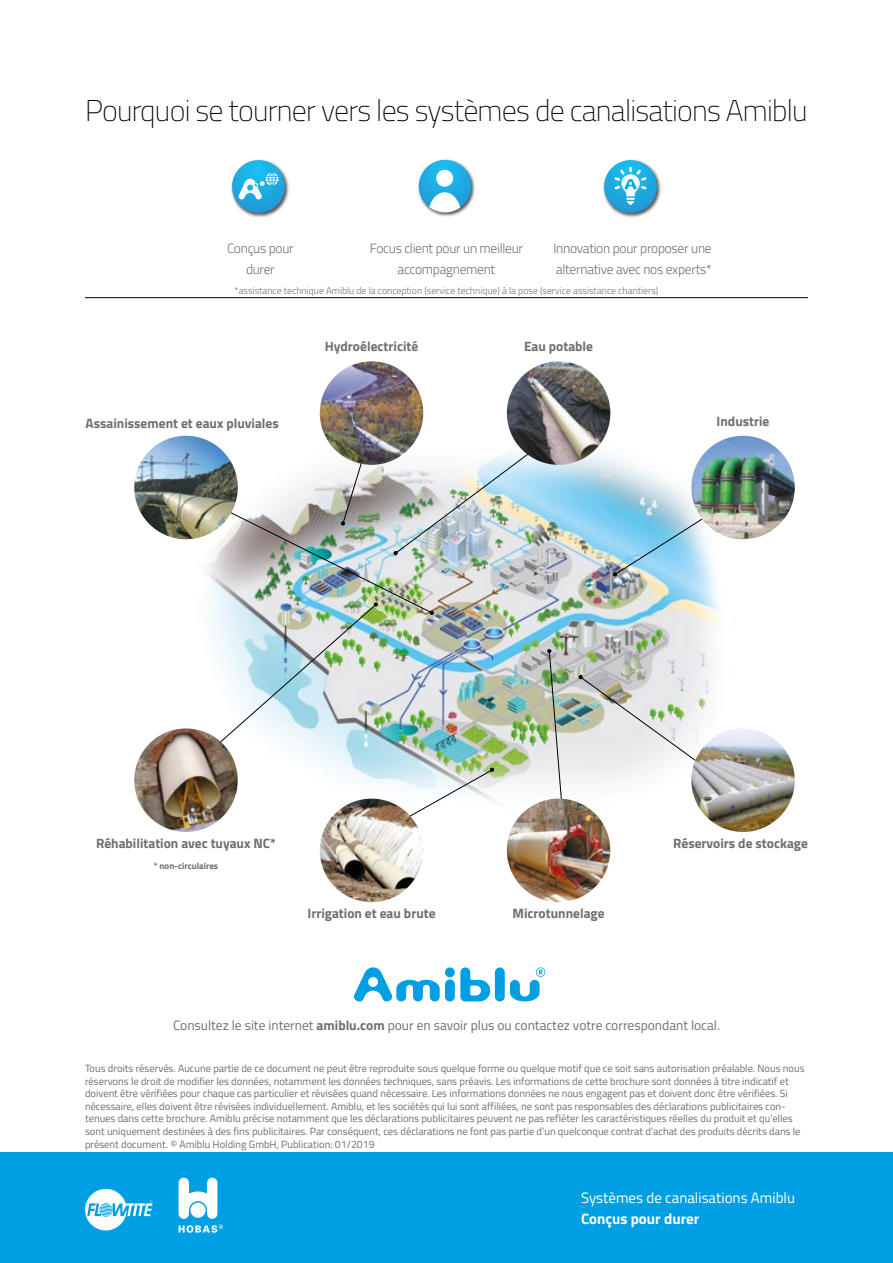
<style>
.page{position:relative;width:893px;height:1263px;background:#fff}
.page>*{position:absolute;margin:0;border:0;box-sizing:border-box;transform-origin:0 0}
.t1{font:200 30px "Titillium Web";letter-spacing:-.025em;color:#000}
.t2{font:15px "Titillium Web";color:#fff}
.t3{font:700 15px "Titillium Web";color:#fff}
.t4{font:700 13.5px "Titillium Web";color:#706f6f}
.t5{font:300 13.5px/21px "Titillium Web";letter-spacing:-.02em;color:#706f6f;text-align:center}
.t6{font:13.5px "Titillium Web";color:#706f6f}
.t7{font:10.5px/12.6px "Titillium Web";color:#706f6f}
.t8{font:300 9.75px "Titillium Web";color:#706f6f}
.t9{font:700 9px "Titillium Web";color:#706f6f}
.s1{font-weight:700}
</style>
<div class="page">
<div style="left:495px;top:967px;width:10px;height:34px;background:#009fe3;border-radius:5px"></div>
<div style="left:445px;top:967px;width:10px;height:10px;background:#009fe3;border-radius:50%"></div>
<div style="left:445px;top:979px;width:10px;height:22px;background:#009fe3;border-radius:5px"></div>
<svg style="left:460px;top:967px;width:30px;height:34px"></svg>
<svg style="left:354px;top:967px;width:86px;height:34px"></svg>
<svg style="left:510px;top:967px;width:35px;height:34px"></svg>
<div style="left:0;top:1152px;width:893px;height:111px;background:#009fe3"></div>
<svg style="left:85px;top:1189px;width:68px;height:41px"></svg>
<svg style="left:179px;top:1178px;width:44px;height:55px"></svg>
<img style="left:565px;top:433px;width:170px;height:382px">
<svg style="left:612px;top:478px;width:154px;height:99px"></svg>
<svg style="left:578px;top:675px;width:157px;height:132px"></svg>
<img style="left:195px;top:429px;width:370px;height:422px">
<hr style="left:85px;top:297px;width:723px;height:1px;background:#000">
<img style="left:231px;top:159px;width:58px;height:58px">
<svg style="left:232px;top:160px;width:53px;height:53px"></svg>
<svg style="left:238px;top:173px;width:40px;height:27px"></svg>
<img style="left:418px;top:159px;width:57px;height:58px">
<svg style="left:419px;top:160px;width:52px;height:52px"></svg>
<div style="left:436px;top:170px;width:17px;height:17px;background:#fff;border-radius:50%"></div>
<svg style="left:427px;top:192px;width:35px;height:20px"></svg>
<img style="left:603px;top:159px;width:58px;height:58px">
<svg style="left:604px;top:160px;width:53px;height:53px"></svg>
<svg style="left:615px;top:167px;width:32px;height:38px"></svg>
<img style="left:134px;top:436px;width:104px;height:103px;border-radius:52px">
<img style="left:320px;top:361px;width:103px;height:104px;border-radius:52px">
<img style="left:507px;top:361px;width:103px;height:104px;border-radius:52px">
<img style="left:691px;top:436px;width:104px;height:103px;border-radius:52px">
<img style="left:691px;top:728px;width:104px;height:104px;border-radius:52px">
<img style="left:507px;top:799px;width:103px;height:103px;border-radius:52px">
<img style="left:320px;top:799px;width:103px;height:103px;border-radius:52px">
<img style="left:134px;top:728px;width:104px;height:104px;border-radius:52px">
<h1 class="t1" style="left:85px;top:89px;width:724px">Pourquoi se tourner vers les systèmes de canalisations Amiblu</h1>
<p class="t5" style="left:227px;top:237px;width:68px">Conçus pour durer</p>
<p class="t5" style="left:370px;top:237px;width:155px">Focus client pour un meilleur accompagnement</p>
<p class="t5" style="left:553px;top:237px;width:160px;text-align:left">Innovation pour proposer une alternative avec nos experts*</p>
<p class="t8" style="left:235px;top:283px;width:425px">*assistance technique Amiblu de la conception (service technique) à la pose (service assistance chantiers)</p>
<p class="t4" style="left:86px;top:413px;width:195px">Assainissement et eaux pluviales</p>
<p class="t4" style="left:325px;top:336px;width:95px">Hydroélectricité</p>
<p class="t4" style="left:524px;top:336px;width:71px">Eau potable</p>
<p class="t4" style="left:717px;top:410px;width:54px">Industrie</p>
<p class="t4" style="left:96px;top:833px;width:181px">Réhabilitation avec tuyaux NC*</p>
<p class="t9" style="left:154px;top:859px;width:66px">* non-circulaires</p>
<p class="t4" style="left:307px;top:903px;width:130px">Irrigation et eau brute</p>
<p class="t4" style="left:513px;top:903px;width:94px">Microtunnelage</p>
<p class="t4" style="left:673px;top:833px;width:136px">Réservoirs de stockage</p>
<p class="t6" style="left:173px;top:1015px;width:548px">Consultez le site internet <span class="s1">amiblu.com</span> pour en savoir plus ou contactez votre correspondant local.</p>
<p class="t7" style="left:85px;top:1061px;width:721px">Tous droits réservés. Aucune partie de ce document ne peut être reproduite sous quelque forme ou quelque motif que ce soit sans autorisation préalable. Nous nous réservons le droit de modifier les données, notamment les données techniques, sans préavis. Les informations de cette brochure sont données à titre indicatif et doivent être vérifiées pour chaque cas particulier et révisées quand nécessaire. Les informations données ne nous engagent pas et doivent donc être vérifiées. Si nécessaire, elles doivent être révisées individuellement. Amiblu, et les sociétés qui lui sont affiliées, ne sont pas responsables des déclarations publicitaires con&shy;tenues dans cette brochure. Amiblu précise notamment que les déclarations publicitaires peuvent ne pas refléter les caractéristiques réelles du produit et qu’elles sont uniquement destinées à des fins publicitaires. Par conséquent, ces déclarations ne font pas partie d’un quelconque contrat d’achat des produits décrits dans le présent document. © Amiblu Holding GmbH, Publication: 01/2019</p>
<h2 class="t2" style="left:581px;top:1186px;width:215px">Systèmes de canalisations Amiblu</h2>
<h2 class="t3" style="left:581px;top:1207px;width:120px">Conçus pour durer</h2>
</div>
